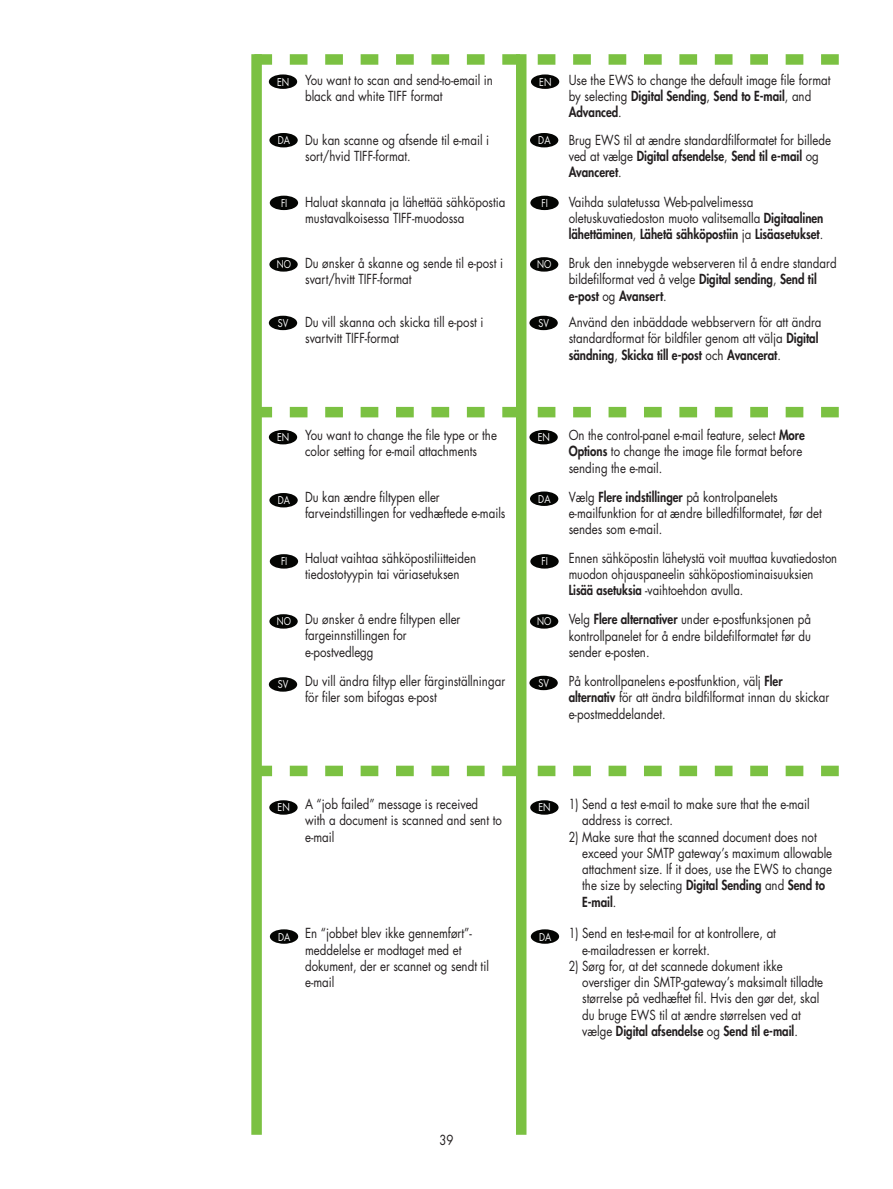
<style>
.page{position:relative;width:893px;height:1189px;background:#fff}
.page>*{position:absolute;margin:0;border:0;box-sizing:border-box;transform-origin:0 0}
.t1{font:13.5px/16.2px "Futura";color:#231f20;scale:.85 1}
.t2{font:13.5px/16.2px "Futura";color:#231f20;scale:.8 1}
.t3{font:13.5px/16.2px "Futura";color:#231f20;scale:.83 1}
.t4{font:10.5px "Futura";color:#fff;scale:.85 1}
.t5{font:10.5px "Futura";color:#fff;scale:.8 1}
.s1{font-weight:800}
</style>
<div class="page">
<div style="left:251px;top:54px;width:11px;height:1080px;background:#7bc142"></div>
<div style="left:516px;top:54px;width:10px;height:1080px;background:#7bc142"></div>
<svg style="left:254px;top:54px;width:584px;height:11px"></svg>
<svg style="left:262px;top:407px;width:576px;height:10px"></svg>
<div style="left:531px;top:74px;width:28px;height:15px;background:#040503;border-radius:50%"></div>
<div style="left:530px;top:133px;width:28px;height:14px;background:#040503;border-radius:50%"></div>
<div style="left:269px;top:74px;width:28px;height:15px;background:#040503;border-radius:50%"></div>
<div style="left:269px;top:133px;width:29px;height:14px;background:#040503;border-radius:50%"></div>
<div style="left:529px;top:430px;width:28px;height:14px;background:#040503;border-radius:50%"></div>
<div style="left:530px;top:491px;width:28px;height:15px;background:#040503;border-radius:50%"></div>
<div style="left:269px;top:430px;width:28px;height:14px;background:#040503;border-radius:50%"></div>
<div style="left:269px;top:493px;width:29px;height:14px;background:#040503;border-radius:50%"></div>
<div style="left:269px;top:800px;width:28px;height:14px;background:#040503;border-radius:50%"></div>
<div style="left:270px;top:929px;width:28px;height:14px;background:#040503;border-radius:50%"></div>
<div style="left:530px;top:800px;width:28px;height:14px;background:#040503;border-radius:50%"></div>
<div style="left:530px;top:929px;width:29px;height:14px;background:#040503;border-radius:50%"></div>
<svg style="left:261px;top:765px;width:577px;height:11px"></svg>
<div style="left:530px;top:196px;width:28px;height:14px;background:#040503;border-radius:50%"></div>
<div style="left:270px;top:196px;width:28px;height:14px;background:#040503;border-radius:50%"></div>
<div style="left:530px;top:554px;width:28px;height:14px;background:#040503;border-radius:50%"></div>
<div style="left:270px;top:554px;width:28px;height:14px;background:#040503;border-radius:50%"></div>
<div style="left:530px;top:257px;width:28px;height:14px;background:#040503;border-radius:50%"></div>
<div style="left:269px;top:257px;width:29px;height:14px;background:#040503;border-radius:50%"></div>
<div style="left:530px;top:614px;width:28px;height:14px;background:#040503;border-radius:50%"></div>
<div style="left:269px;top:614px;width:29px;height:14px;background:#040503;border-radius:50%"></div>
<div style="left:529px;top:316px;width:28px;height:14px;background:#040503;border-radius:50%"></div>
<div style="left:269px;top:316px;width:28px;height:14px;background:#040503;border-radius:50%"></div>
<div style="left:529px;top:675px;width:28px;height:15px;background:#040503;border-radius:50%"></div>
<div style="left:269px;top:677px;width:28px;height:14px;background:#040503;border-radius:50%"></div>
<p class="t1" style="left:305px;top:72px;width:222px">You want to scan and send-to-email in black and white TIFF format</p>
<p class="t4" style="left:277px;top:75px;width:16px">EN</p>
<p class="t4" style="left:539px;top:75px;width:16px">EN</p>
<p class="t1" style="left:568px;top:72px;width:309px">Use the EWS to change the default image file format by selecting <span class="s1">Digital Sending</span>, <span class="s1">Send to E-mail</span>, and<br><span class="s1">Advanced</span>.</p>
<p class="t1" style="left:305px;top:132px;width:218px">Du kan scanne og afsende til e-mail i sort/hvid TIFF-format.</p>
<p class="t4" style="left:278px;top:134px;width:16px">DA</p>
<p class="t4" style="left:538px;top:134px;width:16px">DA</p>
<p class="t1" style="left:568px;top:132px;width:310px">Brug EWS til at ændre standardfilformatet for billede ved at vælge <span class="s1">Digital afsendelse</span>, <span class="s1">Send til e-mail</span> og<br><span class="s1">Avanceret</span>.</p>
<p class="t1" style="left:305px;top:194px;width:237px">Haluat skannata ja lähettää sähköpostia mustavalkoisessa TIFF-muodossa</p>
<p class="t4" style="left:281px;top:196px;width:9px">FI</p>
<p class="t4" style="left:541px;top:196px;width:9px">FI</p>
<p class="t1" style="left:568px;top:194px;width:301px">Vaihda sulatetussa Web-palvelimessa oletuskuvatiedoston muoto valitsemalla <span class="s1">Digitaalinen lähettäminen</span>, <span class="s1">Lähetä sähköpostiin</span> ja <span class="s1">Lisäasetukset</span>.</p>
<p class="t1" style="left:305px;top:255px;width:234px">Du ønsker å skanne og sende til e-post i svart/hvitt TIFF-format</p>
<p class="t5" style="left:277px;top:258px;width:19px">NO</p>
<p class="t5" style="left:537px;top:258px;width:19px">NO</p>
<p class="t1" style="left:568px;top:255px;width:317px">Bruk den innebygde webserveren til å endre standard bildefilformat ved å velge <span class="s1">Digital sending</span>, <span class="s1">Send til e-post</span> og <span class="s1">Avansert</span>.</p>
<p class="t1" style="left:305px;top:314px;width:211px">Du vill skanna och skicka till e-post i svartvitt TIFF-format</p>
<p class="t4" style="left:278px;top:316px;width:14px">SV</p>
<p class="t4" style="left:538px;top:316px;width:14px">SV</p>
<p class="t1" style="left:568px;top:314px;width:299px">Använd den inbäddade webbservern för att ändra standardformat för bildfiler genom att välja <span class="s1">Digital sändning</span>, <span class="s1">Skicka till e-post</span> och <span class="s1">Avancerat</span>.</p>
<p class="t1" style="left:305px;top:427px;width:227px">You want to change the file type or the color setting for e-mail attachments</p>
<p class="t4" style="left:277px;top:430px;width:16px">EN</p>
<p class="t4" style="left:537px;top:430px;width:16px">EN</p>
<p class="t1" style="left:568px;top:427px;width:279px">On the control-panel e-mail feature, select <span class="s1">More<br>Options</span> to change the image file format before sending the e-mail.</p>
<p class="t1" style="left:305px;top:488px;width:237px">Du kan ændre filtypen eller farveindstillingen for vedhæftede e-mails</p>
<p class="t4" style="left:278px;top:493px;width:16px">DA</p>
<p class="t4" style="left:538px;top:492px;width:16px">DA</p>
<p class="t1" style="left:568px;top:489px;width:299px">Vælg <span class="s1">Flere indstillinger</span> på kontrolpanelets e-mailfunktion for at ændre billedfilformatet, før det sendes som e-mail.</p>
<p class="t1" style="left:305px;top:550px;width:203px">Haluat vaihtaa sähköpostiliitteiden tiedostotyypin tai väriasetuksen</p>
<p class="t4" style="left:281px;top:555px;width:9px">FI</p>
<p class="t4" style="left:541px;top:555px;width:9px">FI</p>
<p class="t3" style="left:568px;top:550px;width:325px">Ennen sähköpostin lähetystä voit muuttaa kuvatiedoston muodon ohjauspaneelin sähköpostiominaisuuksien<br><span class="s1">Lisää asetuksia</span> -vaihtoehdon avulla.</p>
<p class="t1" style="left:305px;top:611px;width:184px">Du ønsker å endre filtypen eller fargeinnstillingen for e-postvedlegg</p>
<p class="t5" style="left:277px;top:615px;width:19px">NO</p>
<p class="t5" style="left:537px;top:615px;width:19px">NO</p>
<p class="t1" style="left:568px;top:611px;width:287px;text-align:justify">Velg <span class="s1">Flere alternativer</span> under e-postfunksjonen på kontrollpanelet for å endre bildefilformatet før du sender e-posten.</p>
<p class="t1" style="left:305px;top:673px;width:237px">Du vill ändra filtyp eller färginställningar för filer som bifogas e-post</p>
<p class="t4" style="left:278px;top:678px;width:14px">SV</p>
<p class="t4" style="left:538px;top:676px;width:14px">SV</p>
<p class="t1" style="left:568px;top:673px;width:308px">På kontrollpanelens e-postfunktion, välj <span class="s1">Fler alternativ</span> för att ändra bildfilformat innan du skickar e-postmeddelandet.</p>
<p class="t1" style="left:305px;top:796px;width:233px">A “job failed” message is received with a document is scanned and sent to e-mail</p>
<p class="t2" style="left:582px;top:796px;width:286px;text-indent:-14px">1) Send a test e-mail to make sure that the e-mail address is correct.</p>
<p class="t4" style="left:277px;top:800px;width:16px">EN</p>
<p class="t4" style="left:538px;top:800px;width:16px">EN</p>
<p class="t2" style="left:582px;top:828px;width:314px;text-indent:-14px">2) Make sure that the scanned document does not exceed your SMTP gateway’s maximum allowable attachment size. If it does, use the EWS to change the size by selecting <span class="s1">Digital Sending</span> and <span class="s1">Send to E-mail</span>.</p>
<p class="t1" style="left:305px;top:925px;width:218px">En “jobbet blev ikke gennemført”- meddelelse er modtaget med et dokument, der er scannet og sendt til e-mail</p>
<p class="t2" style="left:582px;top:925px;width:244px;text-indent:-14px">1) Send en test-e-mail for at kontrollere, at e-mailadressen er korrekt.</p>
<p class="t4" style="left:278px;top:929px;width:16px">DA</p>
<p class="t4" style="left:539px;top:929px;width:16px">DA</p>
<p class="t2" style="left:582px;top:957px;width:303px;text-indent:-14px">2) Sørg for, at det scannede dokument ikke overstiger din SMTP-gateway’s maksimalt tilladte størrelse på vedhæftet fil. Hvis den gør det, skal du bruge EWS til at ændre størrelsen ved at vælge <span class="s1">Digital afsendelse</span> og <span class="s1">Send til e-mail</span>.</p>
<p class="t1" style="left:439px;top:1132px;width:18px">39</p>
</div>
